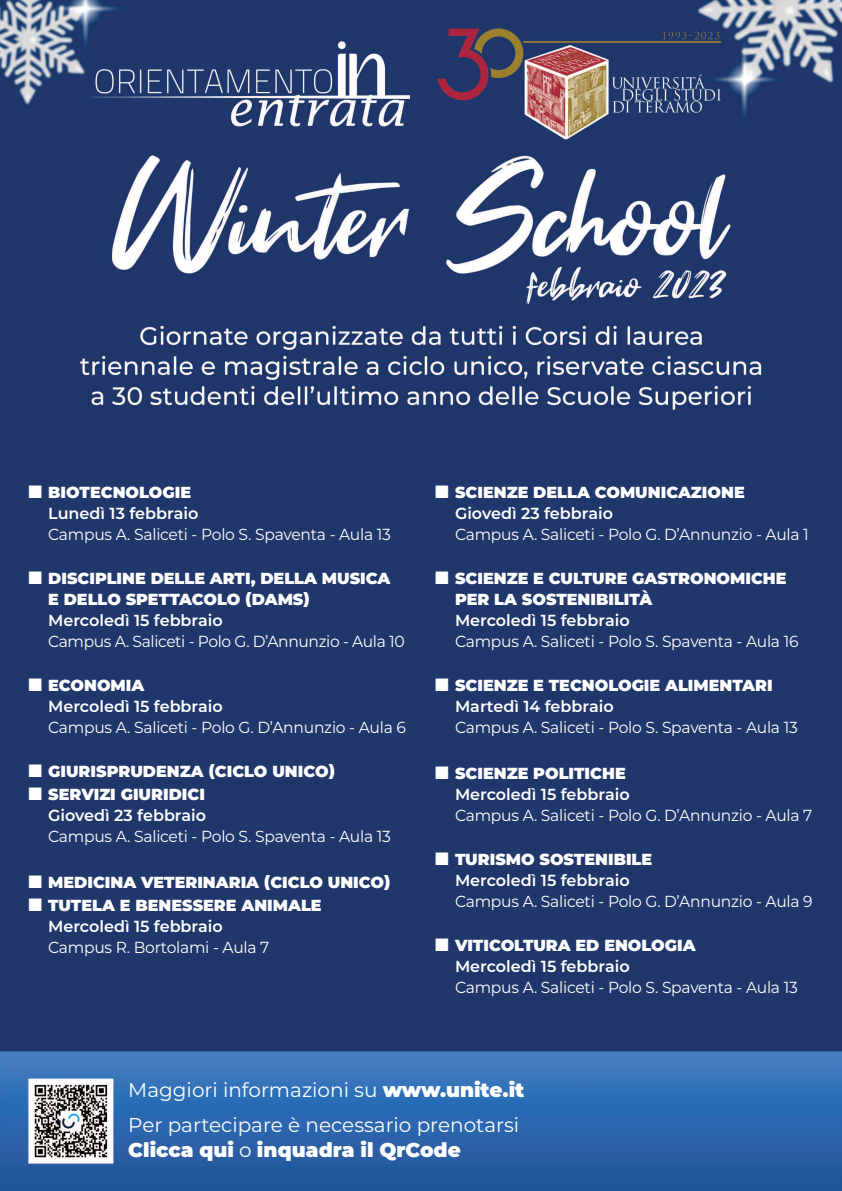
<style>
.page{position:relative;width:842px;height:1191px;background:#fff}
.page>*{position:absolute;margin:0;border:0;box-sizing:border-box;transform-origin:0 0}
.t1{font:20px/35px "Montserrat";color:#fff}
.t2{font:900 20px "Montserrat";color:#fff}
.t3{font:16px "Montserrat";letter-spacing:-.015em;color:#fff}
.t4{font:900 16px/21px "Montserrat";color:#fff}
.t5{font:600 16px/21px "Montserrat";color:#fff}
.s1{font-weight:900}
.s2{font-weight:600}
.s3{font-weight:400}
</style>
<div class="page">
<img style="left:0;top:0;width:842px;height:1191px">
<p class="t5" style="left:48px;top:482px;width:152px;text-indent:-20px">■ <span class="s1">BIOTECNOLOGIE<br></span>Lunedì 13 febbraio</p>
<p class="t3" style="left:48px;top:528px;width:344px">Campus A. Saliceti - Polo S. Spaventa - Aula 13</p>
<p class="t4" style="left:48px;top:568px;width:344px;text-indent:-20px">■ DISCIPLINE DELLE ARTI, DELLA MUSICA<br>E DELLO SPETTACOLO (DAMS)</p>
<p class="t5" style="left:48px;top:610px;width:176px">Mercoledì 15 febbraio</p>
<p class="t3" style="left:48px;top:635px;width:358px">Campus A. Saliceti - Polo G. D’Annunzio - Aula 10</p>
<p class="t5" style="left:48px;top:675px;width:176px;text-indent:-20px">■ <span class="s1">ECONOMIA<br></span>Mercoledì 15 febbraio</p>
<p class="t3" style="left:48px;top:721px;width:359px">Campus A. Saliceti - Polo G. D’Annunzio - Aula 6</p>
<p class="t4" style="left:28px;top:761px;width:308px">■ GIURISPRUDENZA (CICLO UNICO)</p>
<p class="t5" style="left:28px;top:784px;width:179px;text-align:right">■ <span class="s1">SERVIZI GIURIDICI<br></span>Giovedì 23 febbraio</p>
<p class="t3" style="left:48px;top:830px;width:344px">Campus A. Saliceti - Polo S. Spaventa - Aula 13</p>
<p class="t4" style="left:28px;top:872px;width:364px">■ MEDICINA VETERINARIA (CICLO UNICO)</p>
<p class="t4" style="left:48px;top:895px;width:275px;text-indent:-20px">■ TUTELA E BENESSERE ANIMALE<br><span class="s2">Mercoledì 15 febbraio</span></p>
<p class="t3" style="left:48px;top:941px;width:223px">Campus R. Bortolami - Aula 7</p>
<p class="t4" style="left:455px;top:482px;width:291px;text-indent:-20px">■ SCIENZE DELLA COMUNICAZIONE<br><span class="s2">Giovedì 23 febbraio</span></p>
<p class="t3" style="left:455px;top:528px;width:355px">Campus A. Saliceti - Polo G. D’Annunzio - Aula 1</p>
<p class="t4" style="left:455px;top:568px;width:333px;text-indent:-20px">■ SCIENZE E CULTURE GASTRONOMICHE<br>PER LA SOSTENIBILITÀ</p>
<p class="t5" style="left:455px;top:610px;width:176px">Mercoledì 15 febbraio</p>
<p class="t3" style="left:455px;top:635px;width:345px">Campus A. Saliceti - Polo S. Spaventa - Aula 16</p>
<p class="t4" style="left:455px;top:675px;width:319px;text-indent:-20px">■ SCIENZE E TECNOLOGIE ALIMENTARI<br><span class="s2">Martedì 14 febbraio</span></p>
<p class="t3" style="left:455px;top:721px;width:344px">Campus A. Saliceti - Polo S. Spaventa - Aula 13</p>
<p class="t5" style="left:435px;top:763px;width:196px;text-align:right">■ <span class="s1">SCIENZE POLITICHE<br></span>Mercoledì 15 febbraio</p>
<p class="t3" style="left:455px;top:809px;width:359px">Campus A. Saliceti - Polo G. D’Annunzio - Aula 7</p>
<p class="t5" style="left:435px;top:849px;width:219px;text-align:center">■ <span class="s1">TURISMO SOSTENIBILE<br></span>Mercoledì 15 febbraio</p>
<p class="t3" style="left:455px;top:895px;width:359px">Campus A. Saliceti - Polo G. D’Annunzio - Aula 9</p>
<p class="t4" style="left:455px;top:935px;width:242px;text-indent:-20px">■ VITICOLTURA ED ENOLOGIA<br><span class="s2">Mercoledì 15 febbraio</span></p>
<p class="t3" style="left:455px;top:981px;width:344px">Campus A. Saliceti - Polo S. Spaventa - Aula 13</p>
<p class="t1" style="left:128px;top:1074px;width:398px">Maggiori informazioni su <span class="s1">www.unite.it<br></span>Per partecipare è necessario prenotarsi</p>
<p class="t2" style="left:128px;top:1142px;width:334px">Clicca qui <span class="s3">o</span> inquadra il QrCode</p>
</div>
